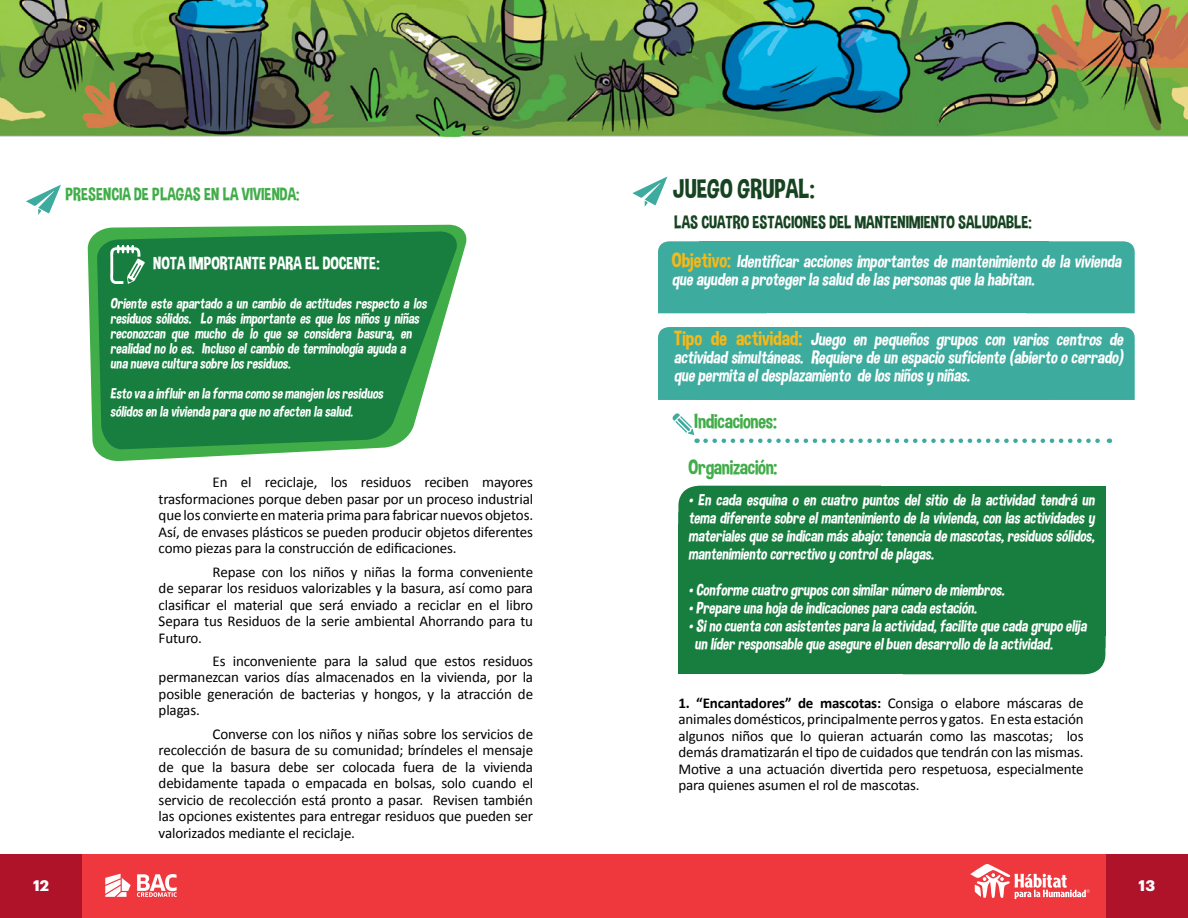
<style>
.page{position:relative;width:1188px;height:918px;background:#fff}
.page>*{position:absolute;margin:0;border:0;box-sizing:border-box;transform-origin:0 0}
.t1{font:27px "Dimbo";color:#164320}
.t2{font:21px/46px "Dimbo";letter-spacing:-.01em;color:#41ad49}
.t3{font:italic 18px/18px "Dimbo";color:#fff}
.t4{font:18px "Dimbo";color:#164320}
.t5{font:18px "Dimbo";color:#41ad49}
.t6{font:18px "Dimbo";color:#fff}
.t7{font:italic 16.5px/18px "Dimbo";color:#fff;text-align:justify}
.t8{font:15px/16.5px "Calibri";letter-spacing:-.01em;color:#000;text-align:justify}
.t9{font:italic 15px/15px "Dimbo";color:#fff}
.t10{font:700 15px "Graphik";color:#fff}
.s1{font-style:normal;font-size:21px;color:#f5b919}
.s2{font-weight:700}
</style>
<div class="page">
<img style="left:0;top:0;width:1188px;height:138px">
<div style="left:658px;top:241px;width:41px;height:72px;background:#3eab9f"></div>
<div style="left:1049px;top:241px;width:86px;height:72px;background:#3eab9f"></div>
<div style="left:699px;top:241px;width:350px;height:72px;background:#3eab9f"></div>
<div style="left:658px;top:327px;width:41px;height:73px;background:#3eab9f"></div>
<div style="left:1049px;top:327px;width:86px;height:73px;background:#3eab9f"></div>
<div style="left:699px;top:327px;width:350px;height:73px;background:#3eab9f"></div>
<div style="left:678px;top:486px;width:156px;height:39px;background:#187e3f"></div>
<div style="left:950px;top:515px;width:156px;height:159px;background:#187e3f"></div>
<div style="left:834px;top:486px;width:271px;height:149px;background:#187e3f"></div>
<div style="left:678px;top:525px;width:272px;height:149px;background:#187e3f"></div>
<svg style="left:26px;top:187px;width:30px;height:28px"></svg>
<svg style="left:632px;top:176px;width:36px;height:31px"></svg>
<svg style="left:673px;top:413px;width:25px;height:30px"></svg>
<svg style="left:706px;top:439px;width:404px;height:4px"></svg>
<svg style="left:87px;top:224px;width:380px;height:238px;background:#3a9458"></svg>
<svg style="left:110px;top:244px;width:35px;height:40px"></svg>
<div style="left:0;top:854px;width:1188px;height:64px;background:#ef373e"></div>
<svg style="left:137px;top:874px;width:40px;height:23px"></svg>
<svg style="left:105px;top:874px;width:26px;height:23px"></svg>
<div style="left:1106px;top:854px;width:82px;height:64px;background:#ae132a"></div>
<div style="left:0;top:854px;width:82px;height:64px;background:#ae132a"></div>
<svg style="left:970px;top:864px;width:120px;height:35px"></svg>
<p class="t5" style="left:66px;top:184px;width:235px">PRESENCIA DE PLAGAS EN LA VIVIENDA:</p>
<p class="t6" style="left:153px;top:253px;width:228px">NOTA IMPORTANTE PARA EL DOCENTE:</p>
<p class="t9" style="left:110px;top:295px;width:318px">Oriente este apartado a un cambio de actitudes respecto a los residuos sólidos. Lo más importante es que los niños y niñas reconozcan que mucho de lo que se considera basura, en realidad no lo es. Incluso el cambio de terminología ayuda a una nueva cultura sobre los residuos.</p>
<p class="t9" style="left:110px;top:384px;width:275px;line-height:18px">Esto va a influir en la forma como se manejen los residuos sólidos en la vivienda para que no afecten la salud.</p>
<p class="t8" style="left:159px;top:473px;width:376px;text-indent:54px">En el reciclaje, los residuos reciben mayores trasformaciones porque deben pasar por un proceso industrial que los convierte en materia prima para fabricar nuevos objetos.<br>Así, de envases plásticos se pueden producir objetos diferentes como piezas para la construcción de edificaciones.</p>
<p class="t8" style="left:159px;top:563px;width:376px;text-indent:54px">Repase con los niños y niñas la forma conveniente de separar los residuos valorizables y la basura, así como para clasificar el material que será enviado a reciclar en el libro Separa tus Residuos de la serie ambiental Ahorrando para tu Futuro.</p>
<p class="t8" style="left:159px;top:652px;width:376px;text-indent:54px">Es inconveniente para la salud que estos residuos permanezcan varios días almacenados en la vivienda, por la posible generación de bacterias y hongos, y la atracción de plagas.</p>
<p class="t8" style="left:159px;top:725px;width:376px;text-indent:54px">Converse con los niños y niñas sobre los servicios de recolección de basura de su comunidad; bríndeles el mensaje de que la basura debe ser colocada fuera de la vivienda debidamente tapada o empacada en bolsas, solo cuando el servicio de recolección está pronto a pasar. Revisen también las opciones existentes para entregar residuos que pueden ser valorizados mediante el reciclaje.</p>
<h1 class="t1" style="left:673px;top:173px;width:143px">JUEGO GRUPAL:</h1>
<p class="t4" style="left:674px;top:212px;width:359px">LAS CUATRO ESTACIONES DEL MANTENIMIENTO SALUDABLE:</p>
<p class="t3" style="left:672px;top:252px;width:451px"><span class="s1">Objetivo:</span> Identificar acciones importantes de mantenimiento de la vivienda que ayuden a proteger la salud de las personas que la habitan.</p>
<p class="t3" style="left:674px;top:330px;width:451px;text-align:justify"><span class="s1">Tipo de actividad:</span> Juego en pequeños grupos con varios centros de actividad simultáneas. Requiere de un espacio suficiente (abierto o cerrado) que permita el desplazamiento de los niños y niñas.</p>
<h2 class="t2" style="left:689px;top:398px;width:90px">Indicaciones:<br>Organización:</h2>
<p class="t7" style="left:689px;top:491px;width:408px">• En cada esquina o en cuatro puntos del sitio de la actividad tendrá un tema diferente sobre el mantenimiento de la vivienda, con las actividades y materiales que se indican más abajo: tenencia de mascotas, residuos sólidos, mantenimiento correctivo y control de plagas.</p>
<p class="t7" style="left:689px;top:581px;width:317px">• Conforme cuatro grupos con similar número de miembros.</p>
<p class="t7" style="left:689px;top:599px;width:290px">• Prepare una hoja de indicaciones para cada estación.</p>
<p class="t7" style="left:695px;top:617px;width:393px;text-indent:-6px">• Si no cuenta con asistentes para la actividad, facilite que cada grupo elija un líder responsable que asegure el buen desarrollo de la actividad.</p>
<p class="t8" style="left:678px;top:694px;width:407px"><span class="s2">1. “Encantadores” de mascotas:</span> Consiga o elabore máscaras de animales domésticos, principalmente perros y gatos. En esta estación algunos niños que lo quieran actuarán como las mascotas; los demás dramatizarán el tipo de cuidados que tendrán con las mismas.<br>Motive a una actuación divertida pero respetuosa, especialmente para quienes asumen el rol de mascotas.</p>
<p class="t10" style="left:33px;top:874px;width:18px">12</p>
<p class="t10" style="left:1139px;top:874px;width:18px">13</p>
</div>
